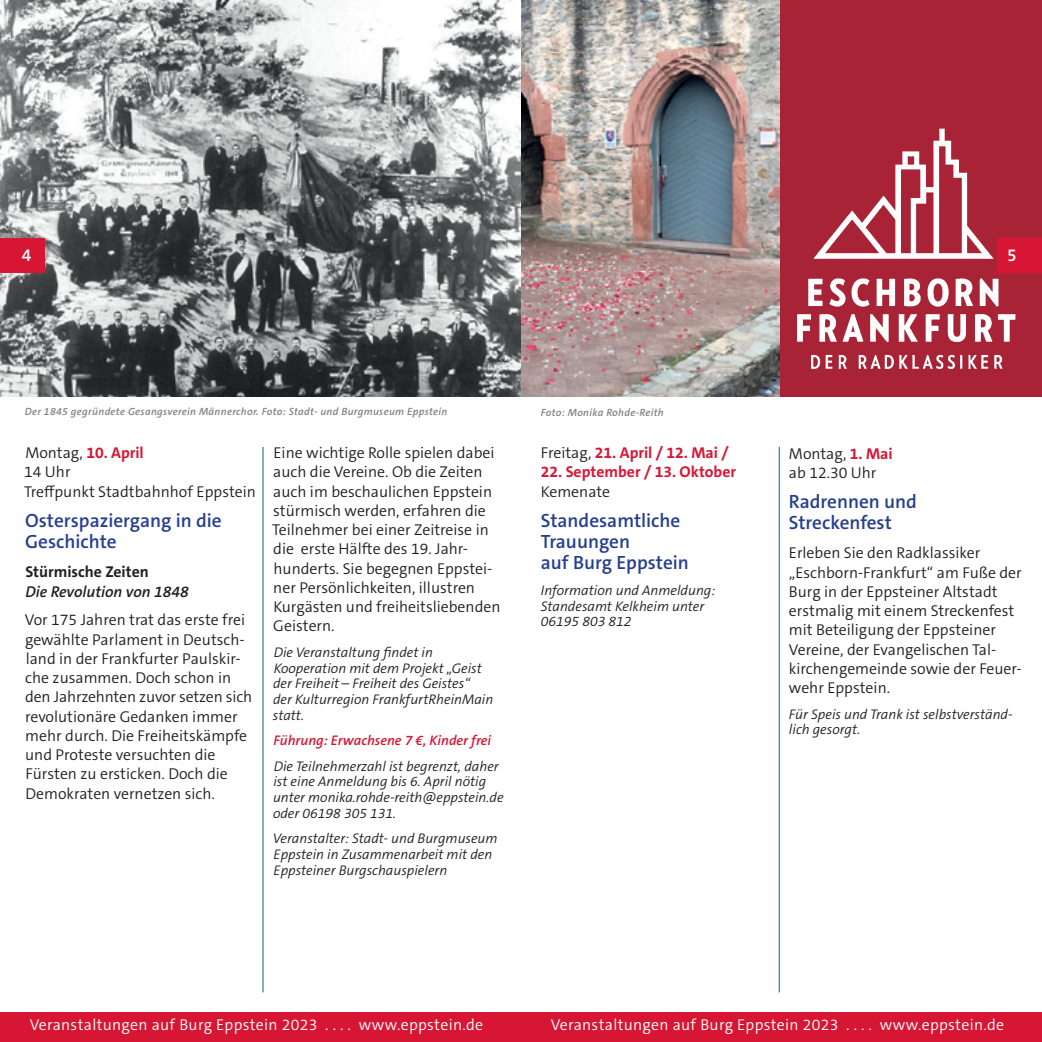
<style>
.page{position:relative;width:1042px;height:1042px;background:#fff}
.page>*{position:absolute;margin:0;border:0;box-sizing:border-box;transform-origin:0 0}
.t1{font:600 19.25px/21px "The Sans C5";color:#253f8e}
.t2{font:600 17.5px "The Sans C5";color:#fff}
.t3{font:300 15.75px/19.2px "The Sans C5";color:#231f20}
.t4{font:300 15.75px "The Sans C5";letter-spacing:.02em;color:#fff}
.t5{font:700 15.75px "The Sans C5";color:#d71634}
.t6{font:italic 600 15.75px "The Sans C5";color:#231f20}
.t7{font:700 15.75px "The Sans C5";color:#231f20}
.t8{font:italic 300 14px/15.8px "The Sans C5";color:#231f20}
.t9{font:italic 600 14px "The Sans C5";color:#d71634}
.t10{font:italic 600 10.5px "The Sans C5";letter-spacing:.03em;color:#808285}
.s1{font-weight:700;color:#d71634}
.s2{font-weight:300;color:#231f20}
</style>
<div class="page">
<img style="left:0;top:0;width:779px;height:397px">
<div style="left:779px;top:0;width:263px;height:397px;background:#a82336"></div>
<img style="left:797px;top:128px;width:219px;height:241px">
<div style="left:0;top:238px;width:45px;height:35px;background:#d71634"></div>
<div style="left:997px;top:238px;width:45px;height:35px;background:#d71634"></div>
<div style="left:0;top:1012px;width:521px;height:30px;background:#d71634"></div>
<div style="left:521px;top:1012px;width:521px;height:30px;background:#d71634"></div>
<hr style="left:263px;top:447px;width:1px;height:545px;background:#015aaa">
<hr style="left:779px;top:447px;width:1px;height:545px;background:#015aaa">
<p class="t2" style="left:22px;top:244px;width:11px">4</p>
<p class="t2" style="left:1007px;top:244px;width:11px">5</p>
<p class="t10" style="left:25px;top:404px;width:424px">Der 1845 gegründete Gesangsverein Männerchor. Foto: Stadt- und Burgmuseum Eppstein</p>
<p class="t3" style="left:24px;top:443px;width:233px">Montag, <span class="s1">10. April<br></span>14 Uhr<br>Treffpunkt Stadtbahnhof Eppstein</p>
<p class="t1" style="left:25px;top:510px;width:198px">Osterspaziergang in die<br>Geschichte</p>
<p class="t7" style="left:26px;top:562px;width:125px">Stürmische Zeiten</p>
<p class="t6" style="left:25px;top:581px;width:165px">Die Revolution von 1848</p>
<p class="t3" style="left:25px;top:610px;width:229px">Vor 175 Jahren trat das erste frei gewählte Parlament in Deutsch&shy;land in der Frankfurter Paulskir&shy;che zusammen. Doch schon in den Jahrzehnten zuvor setzen sich revolutionäre Gedanken immer mehr durch. Die Freiheitskämpfe und Proteste versuchten die<br>Fürsten zu ersticken. Doch die<br>Demokraten vernetzen sich.</p>
<p class="t3" style="left:272px;top:443px;width:230px">Eine wichtige Rolle spielen dabei auch die Vereine. Ob die Zeiten auch im beschaulichen Eppstein stürmisch werden, erfahren die<br>Teilnehmer bei einer Zeitreise in die erste Hälfte des 19. Jahr&shy;hunderts. Sie begegnen Eppstei&shy;ner Persönlichkeiten, illustren<br>Kurgästen und freiheitsliebenden<br>Geistern.</p>
<p class="t8" style="left:273px;top:644px;width:222px">Die Veranstaltung findet in<br>Kooperation mit dem Projekt „Geist der Freiheit – Freiheit des Geistes“<br>der Kulturregion FrankfurtRheinMain statt.</p>
<p class="t9" style="left:274px;top:731px;width:219px">Führung: Erwachsene 7 €, Kinder frei</p>
<p class="t8" style="left:273px;top:758px;width:232px">Die Teilnehmerzahl ist begrenzt, daher ist eine Anmeldung bis 6. April nötig unter monika.rohde-reith@eppstein.de oder 06198 305 131.</p>
<p class="t8" style="left:273px;top:831px;width:226px">Veranstalter: Stadt- und Burgmuseum<br>Eppstein in Zusammenarbeit mit den<br>Eppsteiner Burgschauspielern</p>
<p class="t10" style="left:541px;top:405px;width:124px">Foto: Monika Rohde-Reith</p>
<p class="t5" style="left:541px;top:443px;width:189px"><span class="s2">Freitag,</span> 21. April / 12. Mai /</p>
<p class="t5" style="left:541px;top:462px;width:197px">22. September / 13. Oktober</p>
<p class="t3" style="left:541px;top:482px;width:71px">Kemenate</p>
<p class="t1" style="left:541px;top:510px;width:150px">Standesamtliche<br>Trauungen<br>auf Burg Eppstein</p>
<p class="t8" style="left:541px;top:582px;width:176px">Information und Anmeldung:<br>Standesamt Kelkheim unter<br>06195 803 812</p>
<p class="t3" style="left:789px;top:444px;width:105px">Montag, <span class="s1">1. Mai </span>ab 12.30 Uhr</p>
<p class="t1" style="left:789px;top:492px;width:130px">Radrennen und<br>Streckenfest</p>
<p class="t3" style="left:789px;top:543px;width:234px">Erleben Sie den Radklassiker „Eschborn-Frankfurt“ am Fuße der<br>Burg in der Eppsteiner Altstadt erstmalig mit einem Streckenfest mit Beteiligung der Eppsteiner<br>Vereine, der Evangelischen Tal&shy;kirchengemeinde sowie der Feuer&shy;wehr Eppstein.</p>
<p class="t8" style="left:789px;top:706px;width:225px">Für Speis und Trank ist selbstverständ&shy;lich gesorgt.</p>
<p class="t4" style="left:30px;top:1014px;width:455px">Veranstaltungen auf Burg Eppstein 2023 . . . . www.eppstein.de</p>
<p class="t4" style="left:551px;top:1014px;width:455px">Veranstaltungen auf Burg Eppstein 2023 . . . . www.eppstein.de</p>
</div>
